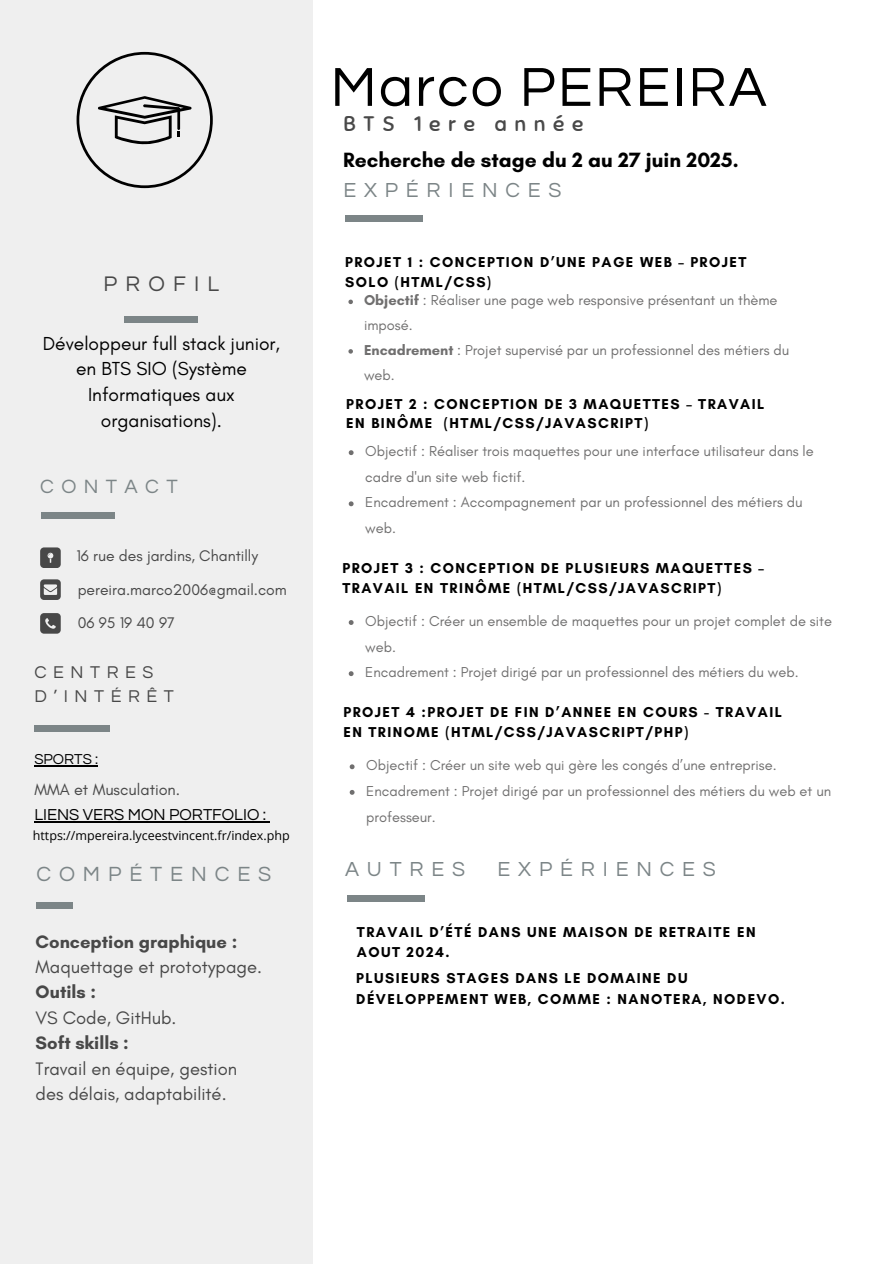
<style>
.page{position:relative;width:894px;height:1264px;background:#fff}
.page>*{position:absolute;margin:0;border:0;box-sizing:border-box;transform-origin:0 0}
.t1{font:57px "Questrial";letter-spacing:.04em;color:#000}
.t2{font:22.05px "Questrial";letter-spacing:.37em;color:#484848}
.t3{font:21.3px "Questrial";letter-spacing:.37em;color:#7c8587}
.t4{font:21.15px "Questrial";letter-spacing:.37em;color:#7c8587}
.t5{font:700 21px "Glacial Indifference";color:#000}
.t6{font:20.85px "Sniglet";letter-spacing:.37em;color:#484848}
.t7{font:19.95px "Questrial";letter-spacing:.37em;color:#7c8587}
.t8{font:19.2px/25.8px "Glacial Indifference";color:#000;text-align:center}
.t9{font:18.3px/25.5px "Glacial Indifference";color:#484848}
.t10{font:17.7px/24px "Questrial";letter-spacing:.37em;color:#484848}
.t11{font:16.5px "Questrial";color:#000}
.t12{font:16.2px "Glacial Indifference";color:#484848}
.t13{font:15.75px "Glacial Indifference";color:#484848}
.t14{font:15px "Questrial";color:#000}
.t15{font:14.55px/25.5px "Glacial Indifference";color:#706f6f}
.t16{font:700 14.55px/19.5px "Glacial Indifference";letter-spacing:.1em;color:#000}
.t17{font:12.45px "Open Sans";color:#000}
.s1{font-weight:700}
</style>
<div class="page">
<div style="left:0;top:0;width:312px;height:1263px;background:#efefef"></div>
<div style="left:34px;top:725px;width:76px;height:6px;background:#7c8587"></div>
<div style="left:42px;top:512px;width:73px;height:6px;background:#7c8587"></div>
<svg style="left:40px;top:547px;width:20px;height:20px"></svg>
<svg style="left:40px;top:579px;width:20px;height:20px"></svg>
<svg style="left:40px;top:613px;width:20px;height:20px"></svg>
<div style="left:345px;top:215px;width:77px;height:7px;background:#7c8587"></div>
<div style="left:36px;top:902px;width:36px;height:6px;background:#7c8587"></div>
<div style="left:125px;top:316px;width:73px;height:6px;background:#7c8587"></div>
<svg style="left:76px;top:52px;width:137px;height:136px"></svg>
<svg style="left:348px;top:299px;width:5px;height:5px"></svg>
<svg style="left:348px;top:349px;width:5px;height:4px"></svg>
<svg style="left:348px;top:450px;width:5px;height:5px"></svg>
<svg style="left:348px;top:501px;width:5px;height:5px"></svg>
<svg style="left:348px;top:620px;width:5px;height:5px"></svg>
<svg style="left:348px;top:671px;width:5px;height:5px"></svg>
<hr style="left:34px;top:765px;width:64px;height:1px;background:#000">
<hr style="left:34px;top:821px;width:232px;height:1px;background:#000">
<div style="left:346px;top:894px;width:78px;height:7px;background:#7c8587"></div>
<svg style="left:349px;top:764px;width:5px;height:5px"></svg>
<svg style="left:349px;top:790px;width:5px;height:4px"></svg>
<h4 class="t2" style="left:104px;top:272px;width:117px">PROFIL</h4>
<h3 class="t8" style="left:43px;top:330px;width:239px">Développeur full stack junior, en BTS SIO (Système<br>Informatiques aux organisations).</h3>
<p class="t7" style="left:40px;top:477px;width:139px">CONTACT</p>
<h6 class="t13" style="left:76px;top:546px;width:183px">16 rue des jardins, Chantilly</h6>
<h2 class="t13" style="left:78px;top:580px;width:211px">pereira.marco2006@gmail.com</h2>
<p class="t13" style="left:78px;top:613px;width:99px">06 95 19 40 97</p>
<p class="t10" style="left:34px;top:661px;width:141px">CENTRES<br>D’INTÉRÊT</p>
<p class="t14" style="left:34px;top:752px;width:65px">SPORTS :</p>
<h2 class="t12" style="left:34px;top:779px;width:147px">MMA et Musculation.</h2>
<p class="t11" style="left:34px;top:806px;width:233px">LIENS VERS MON PORTFOLIO :</p>
<p class="t17" style="left:33px;top:826px;width:258px">https://mpereira.lyceestvincent.fr/index.php</p>
<p class="t3" style="left:36px;top:863px;width:236px">COMPÉTENCES</p>
<p class="t9" style="left:36px;top:928px;width:228px"><span class="s1">Conception graphique :<br></span>Maquettage et prototypage.<br><span class="s1">Outils :<br></span>VS Code, GitHub.<br><span class="s1">Soft skills :<br></span>Travail en équipe, gestion des délais, adaptabilité.</p>
<p class="t1" style="left:330px;top:59px;width:437px">Marco PEREIRA</p>
<h2 class="t6" style="left:343px;top:111px;width:241px">BTS 1ere année</h2>
<p class="t5" style="left:343px;top:147px;width:397px">Recherche de stage du 2 au 27 juin 2025.</p>
<p class="t4" style="left:343px;top:179px;width:219px">EXPÉRIENCES</p>
<p class="t16" style="left:345px;top:252px;width:403px">PROJET 1 : CONCEPTION D’UNE PAGE WEB – PROJET<br>SOLO (HTML/CSS)</p>
<h5 class="t15" style="left:364px;top:288px;width:415px;line-height:24.8px"><span class="s1">Objectif</span> : Réaliser une page web responsive présentant un thème imposé.</h5>
<p class="t15" style="left:364px;top:337px;width:426px;line-height:24.8px"><span class="s1">Encadrement</span> : Projet supervisé par un professionnel des métiers du web.</p>
<p class="t16" style="left:346px;top:394px;width:419px">PROJET 2 : CONCEPTION DE 3 MAQUETTES – TRAVAIL<br>EN BINÔME (HTML/CSS/JAVASCRIPT)</p>
<p class="t15" style="left:365px;top:438px;width:450px">Objectif : Réaliser trois maquettes pour une interface utilisateur dans le cadre d'un site web fictif.</p>
<p class="t15" style="left:365px;top:489px;width:439px">Encadrement : Accompagnement par un professionnel des métiers du web.</p>
<h2 class="t16" style="left:342px;top:558px;width:423px">PROJET 3 : CONCEPTION DE PLUSIEURS MAQUETTES –<br>TRAVAIL EN TRINÔME (HTML/CSS/JAVASCRIPT)</h2>
<h6 class="t15" style="left:365px;top:608px;width:468px">Objectif : Créer un ensemble de maquettes pour un projet complet de site web.</h6>
<h1 class="t15" style="left:365px;top:659px;width:434px">Encadrement : Projet dirigé par un professionnel des métiers du web.</h1>
<p class="t16" style="left:343px;top:702px;width:440px">PROJET 4 :PROJET DE FIN D’ANNEE EN COURS - TRAVAIL<br>EN TRINOME (HTML/CSS/JAVASCRIPT/PHP)</p>
<p class="t15" style="left:366px;top:752px;width:412px">Objectif : Créer un site web qui gère les congés d’une entreprise.</p>
<p class="t15" style="left:366px;top:778px;width:466px">Encadrement : Projet dirigé par un professionnel des métiers du web et un professeur.</p>
<p class="t4" style="left:345px;top:858px;width:121px">AUTRES</p>
<p class="t4" style="left:497px;top:858px;width:219px">EXPÉRIENCES</p>
<p class="t16" style="left:357px;top:922px;width:400px">TRAVAIL D’ÉTÉ DANS UNE MAISON DE RETRAITE EN<br>AOUT 2024.</p>
<p class="t16" style="left:356px;top:968px;width:430px;line-height:20.2px">PLUSIEURS STAGES DANS LE DOMAINE DU<br>DÉVELOPPEMENT WEB, COMME : NANOTERA, NODEVO.</p>
</div>
